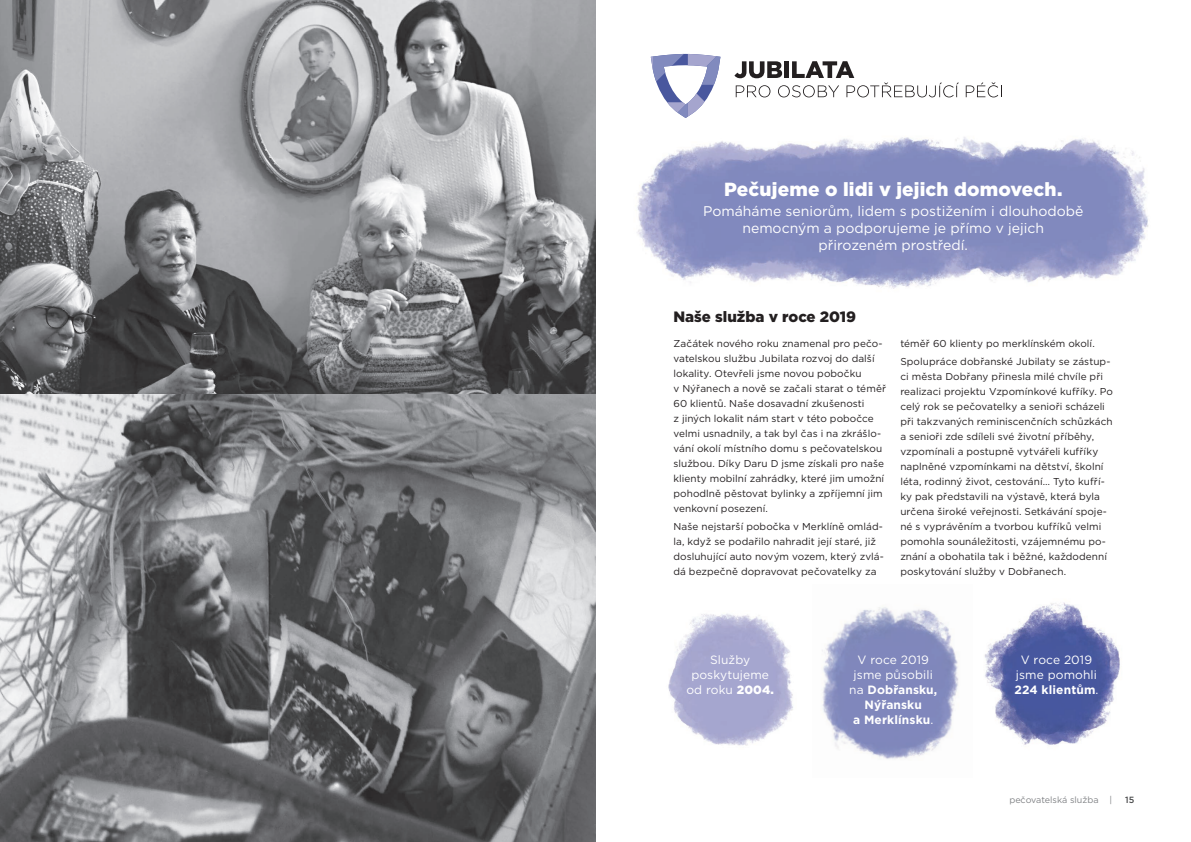
<style>
.page{position:relative;width:1191px;height:842px;background:#fff}
.page>*{position:absolute;margin:0;border:0;box-sizing:border-box;transform-origin:0 0}
.Nadpis_služby{font:900 19px "Gotham";letter-spacing:.01em;color:#fff}
.Nadpis_služby-2{font:900 15px "Gotham";color:#231f20}
.Popis_služby{font:14px/16.8px "Gotham";color:#fff;text-align:center}
.Čtvereček{font:12px/15px "Gotham";letter-spacing:.01em;color:#fff;text-align:center}
.Čtvereček-2{font:700 12px/15px "Gotham";letter-spacing:.01em;color:#fff;text-align:center}
.Popis_služby-2{font:10px/15px "Gotham";letter-spacing:.005em;color:#231f20}
.Blue_Block{font:9px "Gotham";color:#808285}
.t1{font:500 9px "Gotham";color:#4b4c4d}
.s1{font-weight:900}
.s2{font-weight:400}
.s3{font-weight:700}
</style>
<div class="page">
<img style="left:668px;top:613px;width:125px;height:133px">
<img style="left:822px;top:607px;width:137px;height:152px">
<img style="left:984px;top:602px;width:136px;height:143px">
<img style="left:637px;top:137px;width:512px;height:152px">
<svg style="left:651px;top:54px;width:69px;height:64px"></svg>
<svg style="left:734px;top:61px;width:225px;height:36px"></svg>
<svg style="left:965px;top:82px;width:34px;height:15px"></svg>
<img style="left:0;top:0;width:595px;height:842px">
<p class="Nadpis_služby" style="left:724px;top:176px;width:340px">Pečujeme o lidi v jejich domovech.</p>
<p class="Popis_služby" style="left:703px;top:203px;width:381px">Pomáháme seniorům, lidem s postižením i dlouhodobě nemocným a podporujeme je přímo v jejich přirozeném prostředí.</p>
<p class="Nadpis_služby-2" style="left:673px;top:306px;width:184px">Naše služba v roce 2019</p>
<p class="Popis_služby-2" style="left:673px;top:336px;width:214px">Začátek nového roku znamenal pro pečo&shy;vatelskou službu Jubilata rozvoj do další lokality. Otevřeli jsme novou pobočku<br>v Nýřanech a nově se začali starat o téměř 60 klientů. Naše dosavadní zkušenosti<br>z jiných lokalit nám start v této pobočce velmi usnadnily, a tak byl čas i na zkrášlo&shy;vání okolí místního domu s pečovatelskou službou. Díky Daru D jsme získali pro naše klienty mobilní zahrádky, které jim umožní pohodlně pěstovat bylinky a zpříjemní jim venkovní posezení.</p>
<p class="Popis_služby-2" style="left:673px;top:518px;width:212px">Naše nejstarší pobočka v Merklíně omlád&shy;la, když se podařilo nahradit její staré, již dosluhující auto novým vozem, který zvlá&shy;dá bezpečně dopravovat pečovatelky za</p>
<p class="Popis_služby-2" style="left:900px;top:336px;width:196px">téměř 60 klienty po merklínském okolí.</p>
<p class="Popis_služby-2" style="left:900px;top:353px;width:214px">Spolupráce dobřanské Jubilaty se zástup&shy;ci města Dobřany přinesla milé chvíle při realizaci projektu Vzpomínkové kufříky. Po celý rok se pečovatelky a senioři scházeli při takzvaných reminiscenčních schůzkách a senioři zde sdíleli své životní příběhy, vzpomínali a postupně vytvářeli kufříky naplněné vzpomínkami na dětství, školní léta, rodinný život, cestování… Tyto kufří&shy;ky pak představili na výstavě, která byla určena široké veřejnosti. Setkávání spoje&shy;né s vyprávěním a tvorbou kufříků velmi pomohla sounáležitosti, vzájemnému po&shy;znání a obohatila tak i běžné, každodenní poskytování služby v Dobřanech.</p>
<p class="Čtvereček" style="left:686px;top:652px;width:89px">Služby poskytujeme od roku <span class="s1">2004.</span></p>
<p class="Čtvereček-2" style="left:849px;top:652px;width:90px"><span class="s2">V roce 2019 jsme působili na</span> Dobřansku,<br>Nýřansku<br>a Merklínsku<span class="s2">.</span></p>
<p class="Čtvereček" style="left:1014px;top:652px;width:86px">V roce 2019 jsme pomohli<br><span class="s3">224 klientům</span>.</p>
<p class="Blue_Block" style="left:1009px;top:794px;width:104px">pečovatelská služba |</p>
<p class="t1" style="left:1125px;top:794px;width:11px">15</p>
</div>
